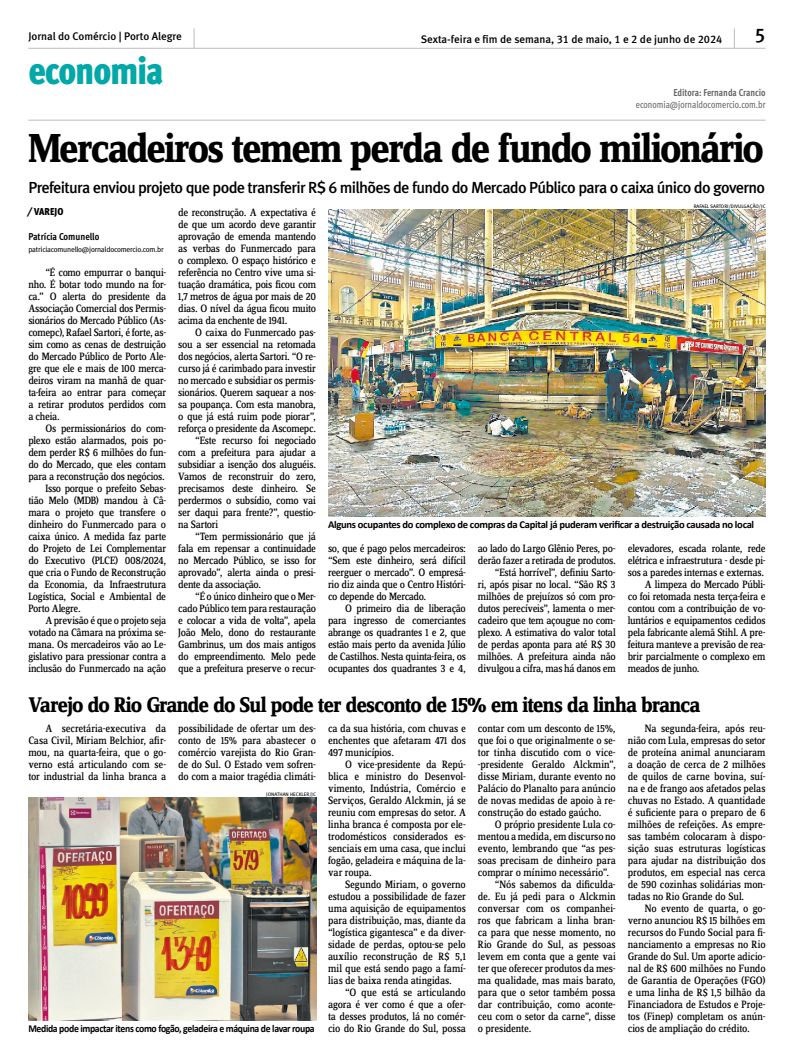
<style>
.page{position:relative;width:794px;height:1063px;background:#fff}
.page>*{position:absolute;margin:0;border:0;box-sizing:border-box;transform-origin:0 0}
.Abre{font:700 42px "Zine Serif Dis";letter-spacing:-.045em;color:#000}
.t1{font:38px "Meta Cond Black LF";letter-spacing:-.035em;color:#00a8a8}
.Matéria_3_2_1{font:700 22px "Zine Serif Dis";letter-spacing:-.045em;color:#000}
.t2{font:19.9px "Meta Medium LF";color:#000}
.Linha_de_apoio{font:16px "Meta Medium LF";letter-spacing:-.045em;color:#000}
.TEXTO{font:11px/12px "Zine Serif Dis";letter-spacing:-.02em;color:#000;text-align:justify}
.Cabeçalho{font:11px "Meta Medium LF";color:#000}
.Legenda{font:700 10.6px "Calibri";letter-spacing:-.035em;color:#000}
.Legenda-2{font:700 10.6px "Calibri";letter-spacing:-.035em;color:#000;scale:.92 1}
.t3{font:10px "Meta Cond Book LF";color:#646363;scale:.95 1}
.t4{font:10px "Meta Cond Bold LF";color:#646363;scale:.95 1}
.Assinatura{font:10px "Meta Cond Bold LF";color:#000}
.t5{font:10px "Meta Cond Black LF";letter-spacing:.005em;color:#000}
.E-mail{font:7.7px "Meta Cond Book LF";letter-spacing:-.02em;color:#000;scale:1.11 1}
.Crédito{font:5px "Meta Book Caps";color:#000}
</style>
<div class="page">
<hr style="left:28px;top:120px;width:737px;height:1px;background:#bcbcbc">
<hr style="left:28px;top:48px;width:737px;height:1px;background:#bcbcbc">
<svg style="left:734px;top:28px;width:1px;height:20px"></svg>
<svg style="left:194px;top:28px;width:1px;height:20px"></svg>
<img style="left:328px;top:209px;width:437px;height:307px">
<img style="left:28px;top:797px;width:288px;height:223px">
<p class="Cabeçalho" style="left:28px;top:30px;width:155px">Jornal do Comércio | Porto Alegre</p>
<p class="t2" style="left:754px;top:24px;width:13px">5</p>
<h2 class="t1" style="left:28px;top:48px;width:137px">economia</h2>
<p class="Cabeçalho" style="left:421px;top:32px;width:303px">Sexta-feira e fim de semana, 31 de maio, 1 e 2 de junho de 2024</p>
<p class="t4" style="left:673px;top:87px;width:98px">Editora: Fernanda Crancio</p>
<p class="t3" style="left:636px;top:99px;width:138px">economia@jornaldocomercio.com.br</p>
<p class="Abre" style="left:28px;top:126px;width:737px">Mercadeiros temem perda de fundo milionário</p>
<p class="Linha_de_apoio" style="left:28px;top:178px;width:738px">Prefeitura enviou projeto que pode transferir R$ 6 milhões de fundo do Mercado Público para o caixa único do governo</p>
<p class="t5" style="left:28px;top:206px;width:37px">⁄ VAREJO</p>
<p class="Assinatura" style="left:28px;top:231px;width:73px">Patrícia Comunello</p>
<p class="E-mail" style="left:28px;top:245px;width:123px">patriciacomunello@jornaldocomercio.com.br</p>
<p class="TEXTO" style="left:28px;top:267px;width:139px;text-indent:17px">“É como empurrar o banqui&shy;nho. É botar todo mundo na for&shy;ca.” O alerta do presidente da Associação Comercial dos Permis&shy;sionários do Mercado Público (As&shy;comepc), Rafael Sartori, é forte, as&shy;sim como as cenas de destruição do Mercado Público de Porto Ale&shy;gre que ele e mais de 100 merca&shy;deiros viram na manhã de quar&shy;ta-feira ao entrar para começar a retirar produtos perdidos com a cheia.</p>
<p class="TEXTO" style="left:28px;top:423px;width:139px;text-indent:17px">Os permissionários do com&shy;plexo estão alarmados, pois po&shy;dem perder R$ 6 milhões do fun&shy;do do Mercado, que eles contam para a reconstrução dos negócios.</p>
<p class="TEXTO" style="left:28px;top:483px;width:139px;text-indent:17px">Isso porque o prefeito Sebas&shy;tião Melo (MDB) mandou à Câ&shy;mara o projeto que transfere o dinheiro do Funmercado para o caixa único. A medida faz parte do Projeto de Lei Complementar do Executivo (PLCE) 008/2024, que cria o Fundo de Reconstrução da Economia, da Infraestrutura Logística, Social e Ambiental de Porto Alegre.</p>
<p class="TEXTO" style="left:28px;top:615px;width:139px;text-indent:17px">A previsão é que o projeto seja votado na Câmara na próxima se&shy;mana. Os mercadeiros vão ao Le&shy;gislativo para pressionar contra a inclusão do Funmercado na ação</p>
<p class="TEXTO" style="left:178px;top:207px;width:139px">de reconstrução. A expectativa é de que um acordo deve garantir aprovação de emenda mantendo as verbas do Funmercado para o complexo. O espaço histórico e referência no Centro vive uma si&shy;tuação dramática, pois ficou com 1,7 metros de água por mais de 20 dias. O nível da água ficou muito acima da enchente de 1941.</p>
<p class="TEXTO" style="left:178px;top:327px;width:139px;text-indent:17px">O caixa do Funmercado pas&shy;sou a ser essencial na retomada dos negócios, alerta Sartori. “O re&shy;curso já é carimbado para investir no mercado e subsidiar os permis&shy;sionários. Querem saquear a nos&shy;sa poupança. Com esta manobra, o que já está ruim pode piorar”, reforça o presidente da Ascomepc.</p>
<p class="TEXTO" style="left:178px;top:435px;width:139px;text-indent:17px">“Este recurso foi negociado com a prefeitura para ajudar a subsidiar a isenção dos aluguéis.<br>Vamos de reconstruir do zero, precisamos deste dinheiro. Se perdermos o subsídio, como vai ser daqui para frente?”, questio&shy;na Sartori</p>
<p class="TEXTO" style="left:178px;top:531px;width:139px;text-indent:17px">“Tem permissionário que já fala em repensar a continuidade no Mercado Público, se isso for aprovado”, alerta ainda o presi&shy;dente da associação.</p>
<p class="TEXTO" style="left:178px;top:591px;width:139px;text-indent:17px">“É o único dinheiro que o Mer&shy;cado Público tem para restauração e colocar a vida de volta”, apela João Melo, dono do restaurante Gambrinus, um dos mais antigos do empreendimento. Melo pede que a prefeitura preserve o recur-</p>
<p class="Crédito" style="left:693px;top:204px;width:73px">RAFAEL SARTORI/DIVULGAÇÃO/JC</p>
<p class="Legenda" style="left:328px;top:517px;width:428px">Alguns ocupantes do complexo de compras da Capital já puderam verificar a destruição causada no local</p>
<p class="TEXTO" style="left:328px;top:543px;width:139px">so, que é pago pelos mercadeiros: “Sem este dinheiro, será difícil reerguer o mercado”. O empresá&shy;rio diz ainda que o Centro Históri&shy;co depende do Mercado.</p>
<p class="TEXTO" style="left:328px;top:603px;width:139px;text-indent:17px">O primeiro dia de liberação para ingresso de comerciantes abrange os quadrantes 1 e 2, que estão mais perto da avenida Júlio de Castilhos. Nesta quinta-feira, os ocupantes dos quadrantes 3 e 4,</p>
<p class="TEXTO" style="left:478px;top:543px;width:139px">ao lado do Largo Glênio Peres, po&shy;derão fazer a retirada de produtos.</p>
<p class="TEXTO" style="left:478px;top:567px;width:139px;text-indent:17px">“Está horrível”, definiu Sarto&shy;ri, após pisar no local. “São R$ 3 milhões de prejuízos só com pro&shy;dutos perecíveis”, lamenta o mer&shy;cadeiro que tem açougue no com&shy;plexo. A estimativa do valor total de perdas aponta para até R$ 30 milhões. A prefeitura ainda não divulgou a cifra, mas há danos em</p>
<p class="TEXTO" style="left:628px;top:543px;width:139px">elevadores, escada rolante, rede elétrica e infraestrutura - desde pi&shy;sos a paredes internas e externas.</p>
<p class="TEXTO" style="left:628px;top:579px;width:139px;text-indent:17px">A limpeza do Mercado Públi&shy;co foi retomada nesta terça-feira e contou com a contribuição de vo&shy;luntários e equipamentos cedidos pela fabricante alemã Stihl. A pre&shy;feitura manteve a previsão de rea&shy;brir parcialmente o complexo em meados de junho.</p>
<p class="Matéria_3_2_1" style="left:28px;top:693px;width:673px">Varejo do Rio Grande do Sul pode ter desconto de 15% em itens da linha branca</p>
<p class="TEXTO" style="left:28px;top:723px;width:139px;text-indent:17px">A secretária-executiva da Casa Civil, Miriam Belchior, afir&shy;mou, na quarta-feira, que o go&shy;verno está articulando com se&shy;tor industrial da linha branca a</p>
<p class="TEXTO" style="left:178px;top:723px;width:139px">possibilidade de ofertar um des&shy;conto de 15% para abastecer o comércio varejista do Rio Gran&shy;de do Sul. O Estado vem sofren&shy;do com a maior tragédia climáti-</p>
<p class="TEXTO" style="left:328px;top:723px;width:139px">ca da sua história, com chuvas e enchentes que afetaram 471 dos 497 municípios.</p>
<p class="TEXTO" style="left:328px;top:759px;width:139px;text-indent:17px">O vice-presidente da Repú&shy;blica e ministro do Desenvol&shy;vimento, Indústria, Comércio e Serviços, Geraldo Alckmin, já se reuniu com empresas do setor. A linha branca é composta por ele&shy;trodomésticos considerados es&shy;senciais em uma casa, que inclui fogão, geladeira e máquina de la&shy;var roupa.</p>
<p class="TEXTO" style="left:328px;top:879px;width:139px;text-indent:17px">Segundo Miriam, o governo estudou a possibilidade de fazer uma aquisição de equipamentos para distribuição, mas, diante da “logística gigantesca” e da diver&shy;sidade de perdas, optou-se pelo auxílio reconstrução de R$ 5,1 mil que está sendo pago a famí&shy;lias de baixa renda atingidas.</p>
<p class="TEXTO" style="left:328px;top:987px;width:139px;text-indent:17px">“O que está se articulando agora é ver como é que a ofer&shy;ta desses produtos, lá no comér&shy;cio do Rio Grande do Sul, possa</p>
<p class="TEXTO" style="left:478px;top:723px;width:139px">contar com um desconto de 15%, que foi o que originalmente o se&shy;tor tinha discutido com o vice--presidente Geraldo Alckmin”, disse Miriam, durante evento no Palácio do Planalto para anúncio de novas medidas de apoio à re&shy;construção do estado gaúcho.</p>
<p class="TEXTO" style="left:478px;top:819px;width:139px;text-indent:17px">O próprio presidente Lula co&shy;mentou a medida, em discurso no evento, lembrando que “as pes&shy;soas precisam de dinheiro para comprar o mínimo necessário”.</p>
<p class="TEXTO" style="left:478px;top:879px;width:139px;text-indent:17px">“Nós sabemos da dificulda&shy;de. Eu já pedi para o Alckmin conversar com os companhei&shy;ros que fabricam a linha bran&shy;ca para que nesse momento, no Rio Grande do Sul, as pessoas levem em conta que a gente vai ter que oferecer produtos da mes&shy;ma qualidade, mas mais barato, para que o setor também possa dar contribuição, como aconte&shy;ceu com o setor da carne”, disse o presidente.</p>
<p class="TEXTO" style="left:628px;top:723px;width:139px;text-indent:17px">Na segunda-feira, após reu&shy;nião com Lula, empresas do setor de proteína animal anunciaram a doação de cerca de 2 milhões de quilos de carne bovina, suí&shy;na e de frango aos afetados pelas chuvas no Estado. A quantidade é suficiente para o preparo de 6 milhões de refeições. As empre&shy;sas também colocaram à dispo&shy;sição suas estruturas logísticas para ajudar na distribuição dos produtos, em especial nas cerca de 590 cozinhas solidárias mon&shy;tadas no Rio Grande do Sul.</p>
<p class="TEXTO" style="left:628px;top:903px;width:139px;text-indent:17px">No evento de quarta, o go&shy;verno anunciou R$ 15 bilhões em recursos do Fundo Social para fi&shy;nanciamento a empresas no Rio Grande do Sul. Um aporte adicio&shy;nal de R$ 600 milhões no Fundo de Garantia de Operações (FGO) e uma linha de R$ 1,5 bilhão da Financiadora de Estudos e Proje&shy;tos (Finep) completam os anún&shy;cios de ampliação do crédito.</p>
<p class="Crédito" style="left:266px;top:792px;width:51px">JONATHAN HECKLER/JC</p>
<p class="Legenda-2" style="left:28px;top:1021px;width:313px">Medida pode impactar itens como fogão, geladeira e máquina de lavar roupa</p>
</div>
